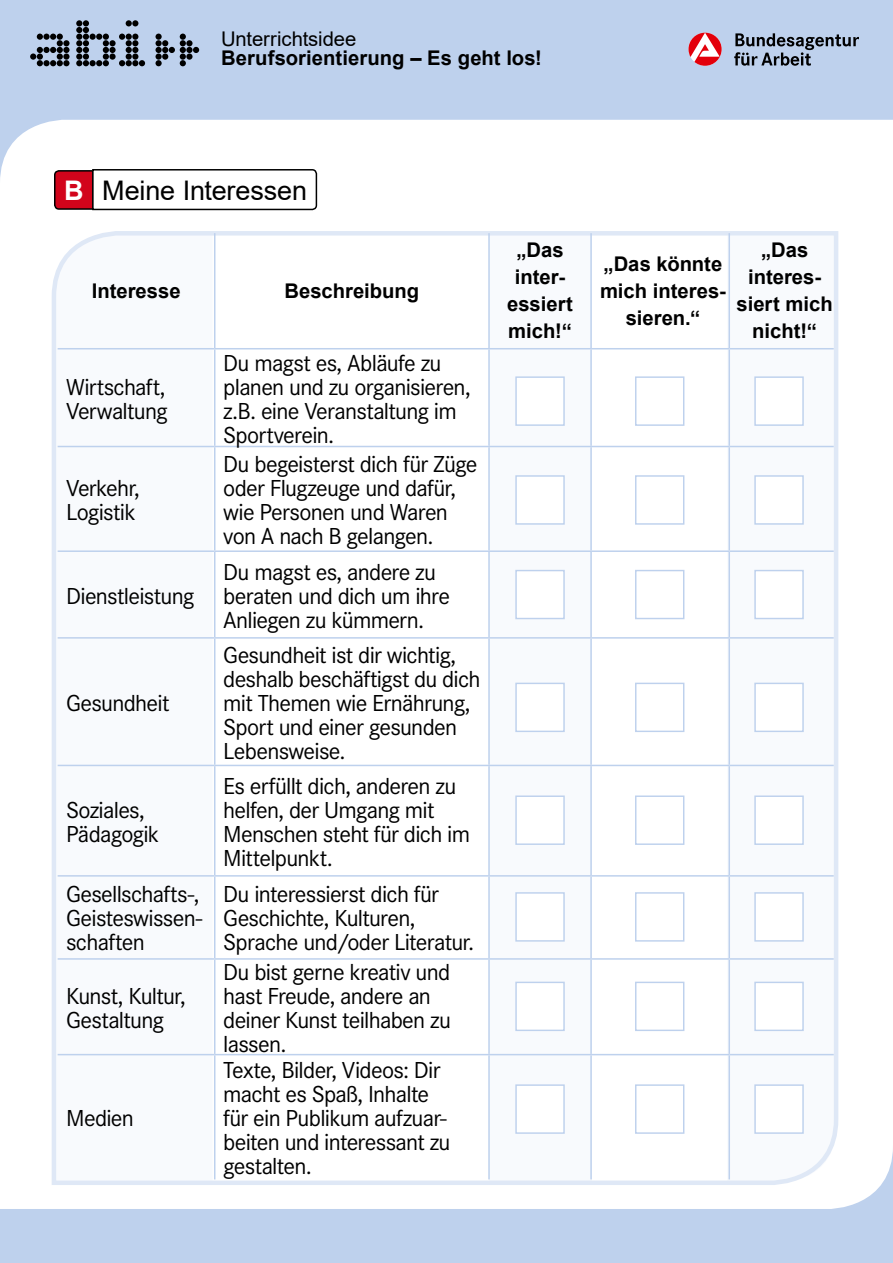
<style>
.page{position:relative;width:893px;height:1263px;background:#bed1ed}
.page>*{position:absolute;margin:0;border:0;box-sizing:border-box;transform-origin:0 0}
.t1{font:27px "Arial";letter-spacing:-.005em;color:#000}
.P_U{font:24px/24px "Corporate S";letter-spacing:-.03em;color:#000}
.P_Tabelle{font:700 20.25px/27px "Arial";color:#000;text-align:center}
.t2{font:20.25px "Arial";letter-spacing:-.005em;color:#000}
.s1{font-weight:700;color:#fff}
</style>
<div class="page">
<div style="left:0;top:120px;width:893px;height:1089px;background:#fff"></div>
<svg style="left:30px;top:34px;width:40px;height:32px"></svg>
<svg style="left:76px;top:20px;width:69px;height:46px"></svg>
<svg style="left:155px;top:34px;width:44px;height:32px"></svg>
<svg style="left:734px;top:33px;width:125px;height:33px"></svg>
<svg style="left:688px;top:33px;width:34px;height:33px"></svg>
<svg style="left:53px;top:168px;width:265px;height:43px;background:#e4ccce"></svg>
<div style="left:49px;top:229px;width:792px;height:958px;background:#fff"></div>
<hr style="left:214px;top:233px;width:1px;height:115px;background:#bed1ed">
<hr style="left:488px;top:233px;width:2px;height:115px;background:#bed1ed">
<hr style="left:590px;top:233px;width:2px;height:115px;background:#bed1ed">
<hr style="left:728px;top:233px;width:2px;height:115px;background:#bed1ed">
<hr style="left:58px;top:348px;width:157px;height:1px;background:#bed1ed">
<hr style="left:214px;top:349px;width:1px;height:97px;background:#bed1ed">
<hr style="left:488px;top:349px;width:2px;height:97px;background:#bed1ed">
<hr style="left:214px;top:639px;width:1px;height:126px;background:#bed1ed">
<hr style="left:488px;top:639px;width:2px;height:126px;background:#bed1ed">
<hr style="left:214px;top:766px;width:1px;height:109px;background:#bed1ed">
<hr style="left:488px;top:766px;width:2px;height:109px;background:#bed1ed">
<hr style="left:214px;top:877px;width:1px;height:81px;background:#bed1ed">
<hr style="left:488px;top:877px;width:2px;height:81px;background:#bed1ed">
<hr style="left:214px;top:960px;width:1px;height:94px;background:#bed1ed">
<hr style="left:488px;top:960px;width:2px;height:94px;background:#bed1ed">
<hr style="left:215px;top:348px;width:274px;height:1px;background:#bed1ed">
<hr style="left:489px;top:348px;width:102px;height:1px;background:#bed1ed">
<hr style="left:590px;top:349px;width:2px;height:97px;background:#bed1ed">
<hr style="left:728px;top:349px;width:2px;height:97px;background:#bed1ed">
<hr style="left:590px;top:639px;width:2px;height:126px;background:#bed1ed">
<hr style="left:728px;top:639px;width:2px;height:126px;background:#bed1ed">
<hr style="left:590px;top:766px;width:2px;height:109px;background:#bed1ed">
<hr style="left:728px;top:766px;width:2px;height:109px;background:#bed1ed">
<hr style="left:590px;top:877px;width:2px;height:81px;background:#bed1ed">
<hr style="left:728px;top:877px;width:2px;height:81px;background:#bed1ed">
<hr style="left:590px;top:960px;width:2px;height:94px;background:#bed1ed">
<hr style="left:728px;top:960px;width:2px;height:94px;background:#bed1ed">
<hr style="left:591px;top:348px;width:138px;height:1px;background:#bed1ed">
<hr style="left:729px;top:348px;width:105px;height:1px;background:#bed1ed">
<hr style="left:58px;top:446px;width:157px;height:1px;background:#bed1ed">
<hr style="left:58px;top:765px;width:157px;height:1px;background:#bed1ed">
<hr style="left:58px;top:875px;width:157px;height:2px;background:#bed1ed">
<hr style="left:58px;top:958px;width:157px;height:2px;background:#bed1ed">
<hr style="left:58px;top:1054px;width:157px;height:1px;background:#bed1ed">
<hr style="left:214px;top:447px;width:1px;height:103px;background:#bed1ed">
<hr style="left:488px;top:447px;width:2px;height:103px;background:#bed1ed">
<hr style="left:214px;top:1055px;width:1px;height:124px;background:#bed1ed">
<hr style="left:488px;top:1055px;width:2px;height:124px;background:#bed1ed">
<hr style="left:215px;top:446px;width:274px;height:1px;background:#bed1ed">
<hr style="left:489px;top:446px;width:102px;height:1px;background:#bed1ed">
<hr style="left:215px;top:765px;width:274px;height:1px;background:#bed1ed">
<hr style="left:489px;top:765px;width:102px;height:1px;background:#bed1ed">
<hr style="left:215px;top:875px;width:274px;height:2px;background:#bed1ed">
<hr style="left:489px;top:875px;width:102px;height:2px;background:#bed1ed">
<hr style="left:215px;top:958px;width:274px;height:2px;background:#bed1ed">
<hr style="left:489px;top:958px;width:102px;height:2px;background:#bed1ed">
<hr style="left:215px;top:1054px;width:274px;height:1px;background:#bed1ed">
<hr style="left:489px;top:1054px;width:102px;height:1px;background:#bed1ed">
<hr style="left:590px;top:447px;width:2px;height:103px;background:#bed1ed">
<hr style="left:728px;top:447px;width:2px;height:103px;background:#bed1ed">
<hr style="left:590px;top:1055px;width:2px;height:124px;background:#bed1ed">
<hr style="left:728px;top:1055px;width:2px;height:124px;background:#bed1ed">
<hr style="left:591px;top:446px;width:138px;height:1px;background:#bed1ed">
<hr style="left:729px;top:446px;width:105px;height:1px;background:#bed1ed">
<hr style="left:591px;top:765px;width:138px;height:1px;background:#bed1ed">
<hr style="left:729px;top:765px;width:105px;height:1px;background:#bed1ed">
<hr style="left:591px;top:875px;width:138px;height:2px;background:#bed1ed">
<hr style="left:729px;top:875px;width:105px;height:2px;background:#bed1ed">
<hr style="left:591px;top:958px;width:138px;height:2px;background:#bed1ed">
<hr style="left:729px;top:958px;width:105px;height:2px;background:#bed1ed">
<hr style="left:591px;top:1054px;width:138px;height:1px;background:#bed1ed">
<hr style="left:729px;top:1054px;width:105px;height:1px;background:#bed1ed">
<hr style="left:58px;top:550px;width:157px;height:2px;background:#bed1ed">
<hr style="left:215px;top:550px;width:274px;height:2px;background:#bed1ed">
<hr style="left:489px;top:550px;width:102px;height:2px;background:#bed1ed">
<hr style="left:591px;top:550px;width:138px;height:2px;background:#bed1ed">
<hr style="left:729px;top:550px;width:105px;height:2px;background:#bed1ed">
<hr style="left:214px;top:552px;width:1px;height:85px;background:#bed1ed">
<hr style="left:488px;top:552px;width:2px;height:85px;background:#bed1ed">
<hr style="left:590px;top:552px;width:2px;height:85px;background:#bed1ed">
<hr style="left:728px;top:552px;width:2px;height:85px;background:#bed1ed">
<hr style="left:58px;top:637px;width:157px;height:2px;background:#bed1ed">
<hr style="left:215px;top:637px;width:274px;height:2px;background:#bed1ed">
<hr style="left:489px;top:637px;width:102px;height:2px;background:#bed1ed">
<hr style="left:591px;top:637px;width:138px;height:2px;background:#bed1ed">
<hr style="left:729px;top:637px;width:105px;height:2px;background:#bed1ed">
<div style="left:515px;top:376px;width:50px;height:50px;background:#fff;border:1px solid #bed1ed"></div>
<div style="left:515px;top:475px;width:50px;height:50px;background:#fff;border:1px solid #bed1ed"></div>
<div style="left:515px;top:570px;width:50px;height:49px;background:#fff;border:1px solid #bed1ed"></div>
<div style="left:515px;top:683px;width:50px;height:49px;background:#fff;border:1px solid #bed1ed"></div>
<div style="left:515px;top:795px;width:50px;height:50px;background:#fff;border:1px solid #bed1ed"></div>
<div style="left:515px;top:892px;width:50px;height:50px;background:#fff;border:1px solid #bed1ed"></div>
<div style="left:515px;top:982px;width:50px;height:49px;background:#fff;border:1px solid #bed1ed"></div>
<div style="left:515px;top:1084px;width:50px;height:50px;background:#fff;border:1px solid #bed1ed"></div>
<div style="left:635px;top:376px;width:49px;height:50px;background:#fff;border:1px solid #bed1ed"></div>
<div style="left:635px;top:475px;width:49px;height:50px;background:#fff;border:1px solid #bed1ed"></div>
<div style="left:635px;top:570px;width:49px;height:49px;background:#fff;border:1px solid #bed1ed"></div>
<div style="left:635px;top:683px;width:49px;height:49px;background:#fff;border:1px solid #bed1ed"></div>
<div style="left:635px;top:795px;width:49px;height:50px;background:#fff;border:1px solid #bed1ed"></div>
<div style="left:635px;top:892px;width:49px;height:50px;background:#fff;border:1px solid #bed1ed"></div>
<div style="left:635px;top:982px;width:49px;height:49px;background:#fff;border:1px solid #bed1ed"></div>
<div style="left:635px;top:1084px;width:49px;height:50px;background:#fff;border:1px solid #bed1ed"></div>
<div style="left:754px;top:376px;width:50px;height:50px;background:#fff;border:1px solid #bed1ed"></div>
<div style="left:754px;top:475px;width:50px;height:50px;background:#fff;border:1px solid #bed1ed"></div>
<div style="left:754px;top:570px;width:50px;height:49px;background:#fff;border:1px solid #bed1ed"></div>
<div style="left:754px;top:683px;width:50px;height:49px;background:#fff;border:1px solid #bed1ed"></div>
<div style="left:754px;top:795px;width:50px;height:50px;background:#fff;border:1px solid #bed1ed"></div>
<div style="left:754px;top:892px;width:50px;height:50px;background:#fff;border:1px solid #bed1ed"></div>
<div style="left:754px;top:982px;width:50px;height:49px;background:#fff;border:1px solid #bed1ed"></div>
<div style="left:754px;top:1084px;width:50px;height:50px;background:#fff;border:1px solid #bed1ed"></div>
<p class="t2" style="left:221px;top:25px;width:137px">Unterrichtsidee</p>
<p class="P_Tabelle" style="left:221px;top:45px;width:322px">Berufsorientierung – Es geht los!</p>
<p class="t1" style="left:64px;top:172px;width:245px"><span class="s1">B</span> Meine Interessen</p>
<p class="P_Tabelle" style="left:92px;top:278px;width:90px">Interesse</p>
<p class="P_Tabelle" style="left:285px;top:278px;width:136px">Beschreibung</p>
<p class="P_U" style="left:66px;top:375px;width:103px">Wirtschaft,<br>Verwaltung</p>
<p class="P_U" style="left:66px;top:476px;width:75px">Verkehr,<br>Logistik</p>
<p class="P_U" style="left:66px;top:584px;width:130px">Dienstleistung</p>
<p class="P_U" style="left:66px;top:691px;width:105px">Gesundheit</p>
<p class="P_U" style="left:66px;top:798px;width:95px">Soziales,<br>Pädagogik</p>
<p class="P_U" style="left:223px;top:351px;width:249px">Du magst es, Abläufe zu planen und zu organisieren, z.B. eine Veranstaltung im<br>Sportverein.</p>
<p class="P_U" style="left:223px;top:452px;width:256px">Du begeisterst dich für Züge oder Flugzeuge und dafür, wie Personen und Waren von A nach B gelangen.</p>
<p class="P_U" style="left:223px;top:560px;width:228px">Du magst es, andere zu beraten und dich um ihre<br>Anliegen zu kümmern.</p>
<p class="P_U" style="left:223px;top:643px;width:259px">Gesundheit ist dir wichtig, deshalb beschäftigst du dich mit Themen wie Ernährung,<br>Sport und einer gesunden<br>Lebensweise.</p>
<p class="P_U" style="left:223px;top:774px;width:248px">Es erfüllt dich, anderen zu helfen, der Umgang mit<br>Menschen steht für dich im<br>Mittelpunkt.</p>
<p class="P_U" style="left:66px;top:883px;width:138px;text-align:justify">Gesellschafts-, Geisteswissen&shy;schaften</p>
<p class="P_U" style="left:223px;top:883px;width:253px">Du interessierst dich für<br>Geschichte, Kulturen,<br>Sprache und/oder Literatur.</p>
<p class="P_U" style="left:66px;top:984px;width:121px">Kunst, Kultur,<br>Gestaltung</p>
<p class="P_U" style="left:223px;top:960px;width:229px">Du bist gerne kreativ und hast Freude, andere an deiner Kunst teilhaben zu lassen.</p>
<p class="P_U" style="left:66px;top:1106px;width:69px">Medien</p>
<p class="P_U" style="left:223px;top:1058px;width:229px">Texte, Bilder, Videos: Dir macht es Spaß, Inhalte für ein Publikum aufzuar&shy;beiten und interessant zu gestalten.</p>
<p class="P_Tabelle" style="left:507px;top:237px;width:68px">„Das inter&shy;essiert mich!“</p>
<p class="P_Tabelle" style="left:600px;top:251px;width:127px">„Das könnte mich interes&shy;sieren.“</p>
<p class="P_Tabelle" style="left:736px;top:237px;width:98px">„Das interes&shy;siert mich nicht!“</p>
</div>
